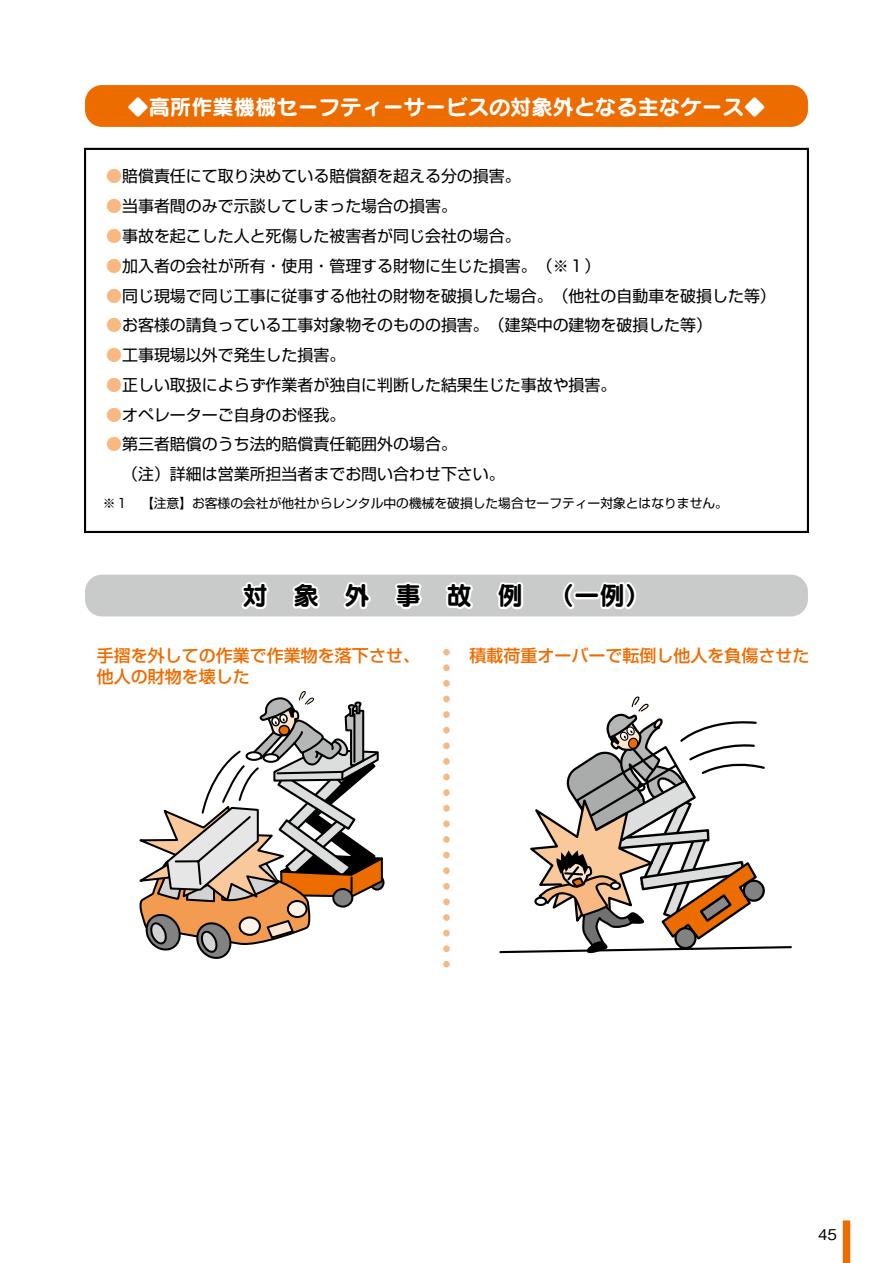
<style>
.page{position:relative;width:893px;height:1263px;background:#fff}
.page>*{position:absolute;margin:0;border:0;box-sizing:border-box;transform-origin:0 0}
.t1{font:25.5px "Seurat Pro B 90 pv RKSJ H";letter-spacing:1em;color:#000}
.t2{font:21.3px "Seurat Pro B 90 pv RKSJ H";color:#fff}
.t3{font:16.95px/21.3px "Shin Go Pro Medium 90 pv RKSJ H";color:#ed6c00}
.t4{font:15.9px/29.7px "Shin Go Pro Regular 90 pv RKSJ H";color:#000}
.t5{font:500 14.85px "Gothic BBB Pr 6";color:#000}
.t6{font:12.75px "Shin Go Pro Regular 90 pv RKSJ H";color:#000}
.s1{color:#f7b981}
</style>
<div class="page">
<div style="left:85px;top:85px;width:723px;height:42px;background:#ed6c00;border-radius:17px"></div>
<svg style="left:84px;top:148px;width:725px;height:385px"></svg>
<div style="left:443px;top:649px;width:7px;height:6px;background:#f7b981;border-radius:3px"></div>
<svg style="left:443px;top:664px;width:7px;height:288px"></svg>
<div style="left:443px;top:961px;width:7px;height:6px;background:#f7b981;border-radius:3px"></div>
<div style="left:85px;top:575px;width:723px;height:41px;background:#c9caca;border-radius:17px"></div>
<svg style="left:139px;top:691px;width:246px;height:268px"></svg>
<svg style="left:499px;top:696px;width:293px;height:258px"></svg>
<div style="left:843px;top:1220px;width:7px;height:43px;background:#ed6c00"></div>
<h2 class="t2" style="left:128px;top:92px;width:639px">◆高所作業機械セーフティーサービスの対象外となる主なケース◆</h2>
<p class="t4" style="left:106px;top:160px;width:416px"><span class="s1">●</span>賠償責任にて取り決めている賠償額を超える分の損害。</p>
<p class="t4" style="left:106px;top:189px;width:352px"><span class="s1">●</span>当事者間のみで示談してしまった場合の損害。</p>
<p class="t4" style="left:106px;top:219px;width:416px"><span class="s1">●</span>事故を起こした人と死傷した被害者が同じ会社の場合。</p>
<p class="t4" style="left:106px;top:249px;width:496px"><span class="s1">●</span>加入者の会社が所有・使用・管理する財物に生じた損害。（※１）</p>
<p class="t4" style="left:106px;top:279px;width:671px"><span class="s1">●</span>同じ現場で同じ工事に従事する他社の財物を破損した場合。（他社の自動車を破損した等）</p>
<p class="t4" style="left:106px;top:308px;width:607px"><span class="s1">●</span>お客様の請負っている工事対象物そのものの損害。（建築中の建物を破損した等）</p>
<p class="t4" style="left:106px;top:338px;width:241px"><span class="s1">●</span>工事現場以外で発生した損害。</p>
<p class="t4" style="left:106px;top:368px;width:512px"><span class="s1">●</span>正しい取扱によらず作業者が独自に判断した結果生じた事故や損害。</p>
<p class="t4" style="left:106px;top:398px;width:241px"><span class="s1">●</span>オペレーターご自身のお怪我。</p>
<p class="t4" style="left:106px;top:428px;width:400px"><span class="s1">●</span>第三者賠償のうち法的賠償責任範囲外の場合。<br>　（注）詳細は営業所担当者までお問い合わせ下さい。</p>
<p class="t6" style="left:103px;top:492px;width:627px">※１　【注意】お客様の会社が他社からレンタル中の機械を破損した場合セーフティー対象とはなりません。</p>
<h1 class="t1" style="left:242px;top:578px;width:410px">対象外事故例（一例）</h1>
<p class="t3" style="left:97px;top:643px;width:325px">手摺を外しての作業で作業物を落下させ、他人の財物を壊した</p>
<p class="t3" style="left:469px;top:643px;width:342px">積載荷重オーバーで転倒し他人を負傷させた</p>
<p class="t5" style="left:818px;top:1222px;width:20px">45</p>
</div>
